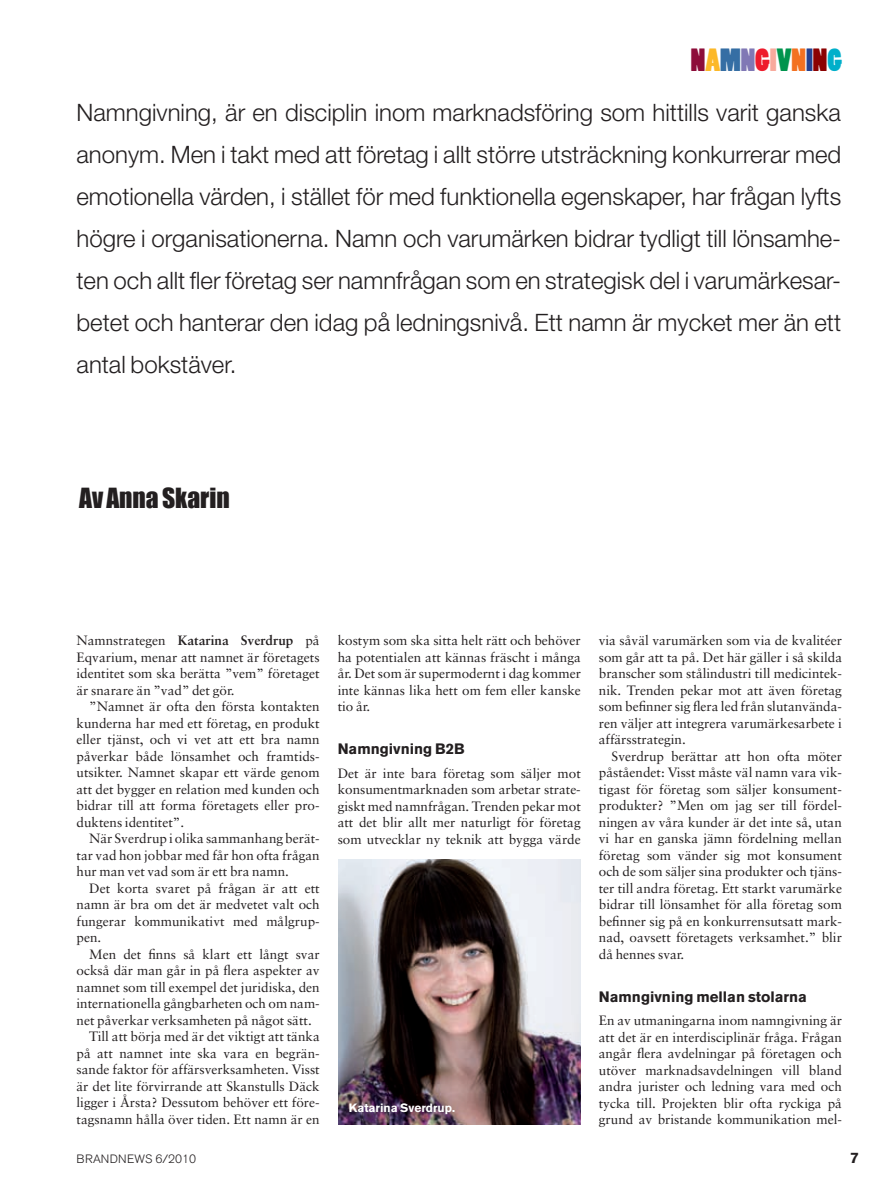
<style>
.page{position:relative;width:893px;height:1191px;background:#fff}
.page>*{position:absolute;margin:0;border:0;box-sizing:border-box;transform-origin:0 0}
.t1{font:30px "Poplar Std";color:#8d0d3a}
.t2{font:25.5px "Impact";color:#231f20}
.t3{font:300 24px/42px "Helvetica Neue";color:#231f20;text-align:justify}
.t4{font:700 15px "Akzidenz Grotesk BE";color:#231f20}
.t5{font:13.5px/16.5px "Sabon";color:#231f20;text-align:justify}
.t6{font:700 12px "Akzidenz Grotesk BE";color:#fff}
.t7{font:300 12px "Akzidenz Grotesk BE";color:#231f20}
.s1{color:#fcb828}
.s2{color:#356ea4}
.s3{color:#8078b5}
.s4{color:#ee1b2c}
.s5{color:#f8aa9d}
.s6{color:#00944d}
.s7{color:#f37121}
.s8{color:#25408f}
.s9{color:#8b0202}
.s10{color:#00afca}
.s11{font-weight:700}
</style>
<div class="page">
<img style="left:338px;top:859px;width:242px;height:265px">
<h1 class="t1" style="left:691px;top:44px;width:153px">N<span class="s1">A</span><span class="s2">M</span><span class="s3">N</span><span class="s4">G</span><span class="s5">I</span><span class="s6">V</span><span class="s7">N</span><span class="s8">I</span><span class="s9">N</span><span class="s10">G</span></h1>
<p class="t3" style="left:77px;top:91px;width:766px">Namngivning, är en disciplin inom marknadsföring som hittills varit ganska anonym. Men i takt med att företag i allt större utsträckning konkurrerar med emotionella värden, i stället för med funktionella egenskaper, har frågan lyfts högre i organisationerna. Namn och varumärken bidrar tydligt till lönsamhe&shy;ten och allt fler företag ser namnfrågan som en strategisk del i varumärkesar&shy;betet och hanterar den idag på ledningsnivå. Ett namn är mycket mer än ett antal bokstäver.</p>
<h2 class="t2" style="left:79px;top:482px;width:152px">Av Anna Skarin</h2>
<p class="t5" style="left:77px;top:632px;width:245px">Namnstrategen <span class="s11">Katarina Sverdrup</span> på Eqvarium, menar att namnet är företagets identitet som ska berätta ”vem” företaget är snarare än ”vad” det gör.</p>
<p class="t5" style="left:77px;top:698px;width:245px;text-indent:13px">”Namnet är ofta den första kontakten kunderna har med ett företag, en produkt eller tjänst, och vi vet att ett bra namn påverkar både lönsamhet och framtids&shy;utsikter. Namnet skapar ett värde genom att det bygger en relation med kunden och bidrar till att forma företagets eller pro&shy;duktens identitet”.</p>
<p class="t5" style="left:77px;top:830px;width:245px;text-indent:13px">När Sverdrup i olika sammanhang berät&shy;tar vad hon jobbar med får hon ofta frågan hur man vet vad som är ett bra namn.</p>
<p class="t5" style="left:77px;top:879px;width:245px;text-indent:13px">Det korta svaret på frågan är att ett namn är bra om det är medvetet valt och fungerar kommunikativt med målgrup&shy;pen.</p>
<p class="t5" style="left:89px;top:945px;width:232px">Men det finns så klart ett långt svar</p>
<p class="t5" style="left:77px;top:962px;width:245px">också där man går in på flera aspekter av</p>
<p class="t5" style="left:77px;top:978px;width:245px">namnet som till exempel det juridiska, den</p>
<p class="t5" style="left:77px;top:995px;width:245px">internationella gångbarheten och om nam-</p>
<p class="t5" style="left:77px;top:1011px;width:237px">net påverkar verksamheten på något sätt.</p>
<p class="t5" style="left:89px;top:1028px;width:232px">Till att börja med är det viktigt att tänka</p>
<p class="t5" style="left:77px;top:1044px;width:245px">på att namnet inte ska vara en begrän-</p>
<p class="t5" style="left:77px;top:1061px;width:245px">sande faktor för affärsverksamheten. Visst</p>
<p class="t5" style="left:77px;top:1077px;width:245px">är det lite förvirrande att Skanstulls Däck</p>
<p class="t5" style="left:77px;top:1094px;width:245px">ligger i Årsta? Dessutom behöver ett före-</p>
<p class="t5" style="left:77px;top:1110px;width:245px">tagsnamn hålla över tiden. Ett namn är en</p>
<p class="t5" style="left:338px;top:632px;width:245px">kostym som ska sitta helt rätt och behöver ha potentialen att kännas fräscht i många år. Det som är supermodernt i dag kommer inte kännas lika hett om fem eller kanske tio år.</p>
<p class="t4" style="left:338px;top:740px;width:129px">Namngivning B2B</p>
<p class="t5" style="left:338px;top:764px;width:245px">Det är inte bara företag som säljer mot konsumentmarknaden som arbetar strate&shy;giskt med namnfrågan. Trenden pekar mot att det blir allt mer naturligt för företag som utvecklar ny teknik att bygga värde</p>
<p class="t6" style="left:349px;top:1100px;width:108px">Katarina Sverdrup.</p>
<p class="t5" style="left:599px;top:632px;width:245px">via såväl varumärken som via de kvalitéer som går att ta på. Det här gäller i så skilda branscher som stålindustri till medicintek&shy;nik. Trenden pekar mot att även företag som befinner sig flera led från slutanvända&shy;ren väljer att integrera varumärkesarbete i affärsstrategin.</p>
<p class="t5" style="left:599px;top:747px;width:245px;text-indent:13px">Sverdrup berättar att hon ofta möter påståendet: Visst måste väl namn vara vik&shy;tigast för företag som säljer konsument&shy;produkter? ”Men om jag ser till fördel&shy;ningen av våra kunder är det inte så, utan vi har en ganska jämn fördelning mellan företag som vänder sig mot konsument och de som säljer sina produkter och tjäns&shy;ter till andra företag. Ett starkt varumärke bidrar till lönsamhet för alla företag som befinner sig på en konkurrensutsatt mark&shy;nad, oavsett företagets verksamhet.” blir då hennes svar.</p>
<p class="t4" style="left:599px;top:987px;width:210px">Namngivning mellan stolarna</p>
<p class="t5" style="left:599px;top:1012px;width:245px">En av utmaningarna inom namngivning är att det är en interdisciplinär fråga. Frågan angår flera avdelningar på företagen och utöver marknadsavdelningen vill bland andra jurister och ledning vara med och tycka till. Projekten blir ofta ryckiga på grund av bristande kommunikation mel-</p>
<p class="t7" style="left:77px;top:1152px;width:121px">BRANDNEWS 6/2010</p>
<p class="t4" style="left:850px;top:1149px;width:10px">7</p>
</div>
